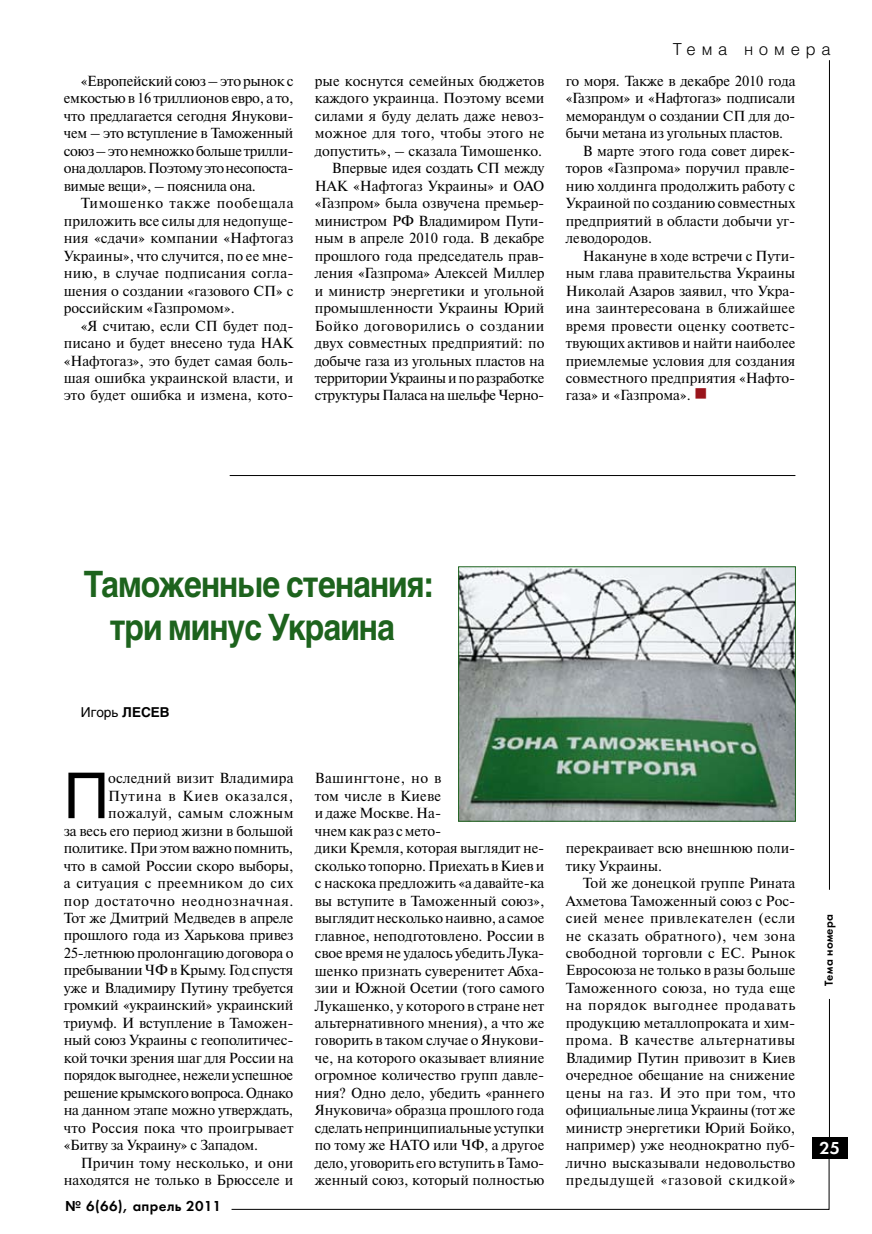
<style>
.page{position:relative;width:872px;height:1234px;background:#fff}
.page>*{position:absolute;margin:0;border:0;box-sizing:border-box;transform-origin:0 0}
.t1{font:62.7px "Helios";color:#000}
.t2{font:700 36px/43.2px "Helios";letter-spacing:-.03em;color:#1d631d;text-align:center;scale:.88 1}
.t3{font:18px "Futura Demi C";color:#fff}
.t4{font:300 16.5px "Helios";letter-spacing:.35em;color:#000}
.t5{font:15px "Futura Demi C";letter-spacing:.025em;color:#000}
.t6{font:14.55px/17.4px "Newton C";color:#000;text-align:justify}
.t7{font:14.55px "Newton C";letter-spacing:-.025em;color:#000}
.t8{font:14.55px "Newton C";letter-spacing:-.03em;color:#000}
.t9{font:14.55px "Newton C";letter-spacing:-.02em;color:#000}
.t10{font:14.55px "Newton C";letter-spacing:.045em;color:#000}
.t11{font:14.55px "Newton C";letter-spacing:.025em;color:#000}
.t12{font:14.55px "Newton C";letter-spacing:.055em;color:#000}
.t13{font:14.55px "Newton C";letter-spacing:.03em;color:#000}
.t14{font:13.5px "Helios";color:#000}
.t15{font:12px "Futura Demi C";letter-spacing:.025em;color:#000}
.s1{color:#99141b}
.s2{font-weight:700}
</style>
<div class="page">
<hr style="left:829px;top:60px;width:1px;height:829px;background:#000">
<svg style="left:231px;top:1158px;width:599px;height:51px"></svg>
<hr style="left:829px;top:998px;width:1px;height:152px;background:#000">
<div style="left:812px;top:1136px;width:35px;height:22px;background:#000"></div>
<hr style="left:230px;top:475px;width:565px;height:1px;background:#000">
<img style="left:460px;top:568px;width:333px;height:251px">
<div style="left:458px;top:566px;width:337px;height:255px;border:1px solid #1d631d"></div>
<p class="t6" style="left:64px;top:72px;width:231px;text-indent:17px">«Европейский союз – это рынок с емкостью в 16 триллионов евро, а то, что предлагается сегодня Янукови&shy;чем – это вступление в Таможенный союз – это немножко больше трилли&shy;она долларов. Поэтому это несопоста&shy;вимые вещи», – пояснила она.</p>
<p class="t6" style="left:64px;top:194px;width:231px;text-indent:17px">Тимошенко также пообещала приложить все силы для недопуще&shy;ния «сдачи» компании «Нафтогаз Украины», что случится, по ее мне&shy;нию, в случае подписания согла&shy;шения о создании «газового СП» с российским «Газпромом».</p>
<p class="t6" style="left:64px;top:317px;width:231px;text-indent:17px">«Я считаю, если СП будет под&shy;писано и будет внесено туда НАК «Нафтогаз», это будет самая боль&shy;шая ошибка украинской власти, и это будет ошибка и измена, кото-</p>
<p class="t4" style="left:673px;top:39px;width:159px">Тема номера</p>
<p class="t6" style="left:315px;top:72px;width:231px;text-align:right">рые коснутся семейных бюджетов каждого украинца. Поэтому всеми силами я буду делать даже невоз&shy;можное для того, чтобы этого не допустить», – сказала Тимошенко.<br>Впервые идея создать СП между<br>НАК «Нафтогаз Украины» и ОАО «Газпром» была озвучена премьер&shy;министром РФ Владимиром Пути&shy;ным в апреле 2010 года. В декабре прошлого года председатель прав&shy;ления «Газпрома» Алексей Миллер и министр энергетики и угольной промышленности Украины Юрий<br>Бойко договорились о создании двух совместных предприятий: по добыче газа из угольных пластов на территории Украины и по разработке структуры Паласа на шельфе Черно-</p>
<p class="t6" style="left:566px;top:72px;width:231px">го моря. Также в декабре 2010 года</p>
<p class="t6" style="left:566px;top:90px;width:231px">«Газпром» и «Нафтогаз» подписали</p>
<p class="t6" style="left:566px;top:107px;width:231px">меморандум о создании СП для до-</p>
<p class="t6" style="left:566px;top:125px;width:219px">бычи метана из угольных пластов.</p>
<p class="t6" style="left:583px;top:142px;width:214px">В марте этого года совет дирек-</p>
<p class="t6" style="left:566px;top:160px;width:231px">торов «Газпрома» поручил правле-</p>
<p class="t6" style="left:566px;top:177px;width:231px">нию холдинга продолжить работу с</p>
<p class="t6" style="left:566px;top:194px;width:231px">Украиной по созданию совместных</p>
<p class="t6" style="left:566px;top:212px;width:231px">предприятий в области добычи уг-</p>
<p class="t6" style="left:566px;top:229px;width:88px">леводородов.</p>
<p class="t6" style="left:583px;top:247px;width:214px">Накануне в ходе встречи с Пути-</p>
<p class="t6" style="left:566px;top:264px;width:231px">ным глава правительства Украины</p>
<p class="t6" style="left:566px;top:282px;width:231px">Николай Азаров заявил, что Укра-</p>
<p class="t6" style="left:566px;top:299px;width:231px">ина заинтересована в ближайшее</p>
<p class="t6" style="left:566px;top:317px;width:231px">время провести оценку соответс-</p>
<p class="t6" style="left:566px;top:334px;width:231px">твующих активов и найти наиболее</p>
<p class="t6" style="left:566px;top:352px;width:231px">приемлемые условия для создания</p>
<p class="t6" style="left:566px;top:369px;width:231px">совместного предприятия «Нафто-</p>
<p class="t6" style="left:566px;top:387px;width:143px">газа» и «Газпрома». <span class="s1">■</span></p>
<h2 class="t2" style="left:84px;top:562px;width:400px">Таможенные стенания: три минус Украина</h2>
<p class="t14" style="left:81px;top:704px;width:88px">Игорь <span class="s2">Лесев</span></p>
<h1 class="t1" style="left:64px;top:758px;width:47px">П</h1>
<p class="t6" style="left:108px;top:769px;width:187px">оследний визит Владимира</p>
<p class="t12" style="left:108px;top:787px;width:187px">Путина в Киев оказался,</p>
<p class="t13" style="left:108px;top:805px;width:187px">пожалуй, самым сложным</p>
<p class="t6" style="left:64px;top:821px;width:231px">за весь его период жизни в большой</p>
<p class="t9" style="left:64px;top:840px;width:231px">политике. При этом важно помнить,</p>
<p class="t6" style="left:64px;top:856px;width:231px">что в самой России скоро выборы,</p>
<p class="t11" style="left:64px;top:874px;width:231px">а ситуация с преемником до сих</p>
<p class="t10" style="left:64px;top:892px;width:231px">пор достаточно неоднозначная.</p>
<p class="t6" style="left:64px;top:909px;width:231px">Тот же Дмитрий Медведев в апреле</p>
<p class="t6" style="left:64px;top:926px;width:231px">прошлого года из Харькова привез</p>
<p class="t6" style="left:64px;top:944px;width:231px">25-летнюю пролонгацию договора о</p>
<p class="t6" style="left:64px;top:961px;width:231px">пребывании ЧФ в Крыму. Год спустя</p>
<p class="t6" style="left:64px;top:979px;width:231px">уже и Владимиру Путину требуется</p>
<p class="t6" style="left:64px;top:996px;width:231px">громкий «украинский» украинский</p>
<p class="t6" style="left:64px;top:1013px;width:231px">триумф. И вступление в Таможен-</p>
<p class="t6" style="left:64px;top:1031px;width:231px">ный союз Украины с геополитичес-</p>
<p class="t6" style="left:64px;top:1048px;width:231px">кой точки зрения шаг для России на</p>
<p class="t7" style="left:64px;top:1067px;width:231px">порядок выгоднее, нежели успешное</p>
<p class="t8" style="left:64px;top:1084px;width:231px">решение крымского вопроса. Однако</p>
<p class="t6" style="left:64px;top:1101px;width:231px">на данном этапе можно утверждать,</p>
<p class="t6" style="left:64px;top:1118px;width:231px">что Россия пока что проигрывает</p>
<p class="t6" style="left:64px;top:1136px;width:196px">«Битву за Украину» с Западом.</p>
<p class="t6" style="left:81px;top:1153px;width:214px">Причин тому несколько, и они</p>
<p class="t6" style="left:64px;top:1171px;width:231px">находятся не только в Брюсселе и</p>
<p class="t5" style="left:65px;top:1197px;width:158px">№ 6(66), апрель 2011</p>
<p class="t6" style="left:315px;top:769px;width:231px;text-align:left">Вашингтоне, но в<br>том числе в Киеве<br>и даже Москве. На-<br>чнем как раз с мето-<br>дики Кремля, которая выглядит не&shy;сколько топорно. Приехать в Киев и с наскока предложить «а давайте-ка вы вступите в Таможенный союз», выглядит несколько наивно, а самое главное, неподготовлено. России в свое время не удалось убедить Лука&shy;шенко признать суверенитет Абха&shy;зии и Южной Осетии (того самого<br>Лукашенко, у которого в стране нет альтернативного мнения), а что же говорить в таком случае о Янукови&shy;че, на которого оказывает влияние огромное количество групп давле&shy;ния? Одно дело, убедить «раннего<br>Януковича» образца прошлого года сделать непринципиальные уступки по тому же НАТО или ЧФ, а другое дело, уговорить его вступить в Тамо&shy;женный союз, который полностью</p>
<p class="t6" style="left:566px;top:839px;width:231px">перекраивает всю внешнюю поли&shy;тику Украины.</p>
<p class="t6" style="left:566px;top:874px;width:231px;text-indent:17px">Той же донецкой группе Рината Ахметова Таможенный союз с Рос&shy;сией менее привлекателен (если не сказать обратного), чем зона свободной торговли с ЕС. Рынок Евросоюза не только в разы больше Таможенного союза, но туда еще на порядок выгоднее продавать продукцию металлопроката и хим&shy;прома. В качестве альтернативы Владимир Путин привозит в Киев очередное обещание на снижение цены на газ. И это при том, что официальные лица Украины (тот же министр энергетики Юрий Бойко, например) уже неоднократно пуб&shy;лично высказывали недовольство предыдущей «газовой скидкой»</p>
<p class="t15" style="left:822px;top:985px;width:73px;rotate:-90deg">Тема номера</p>
<p class="t3" style="left:819px;top:1136px;width:11px">25</p>
</div>
